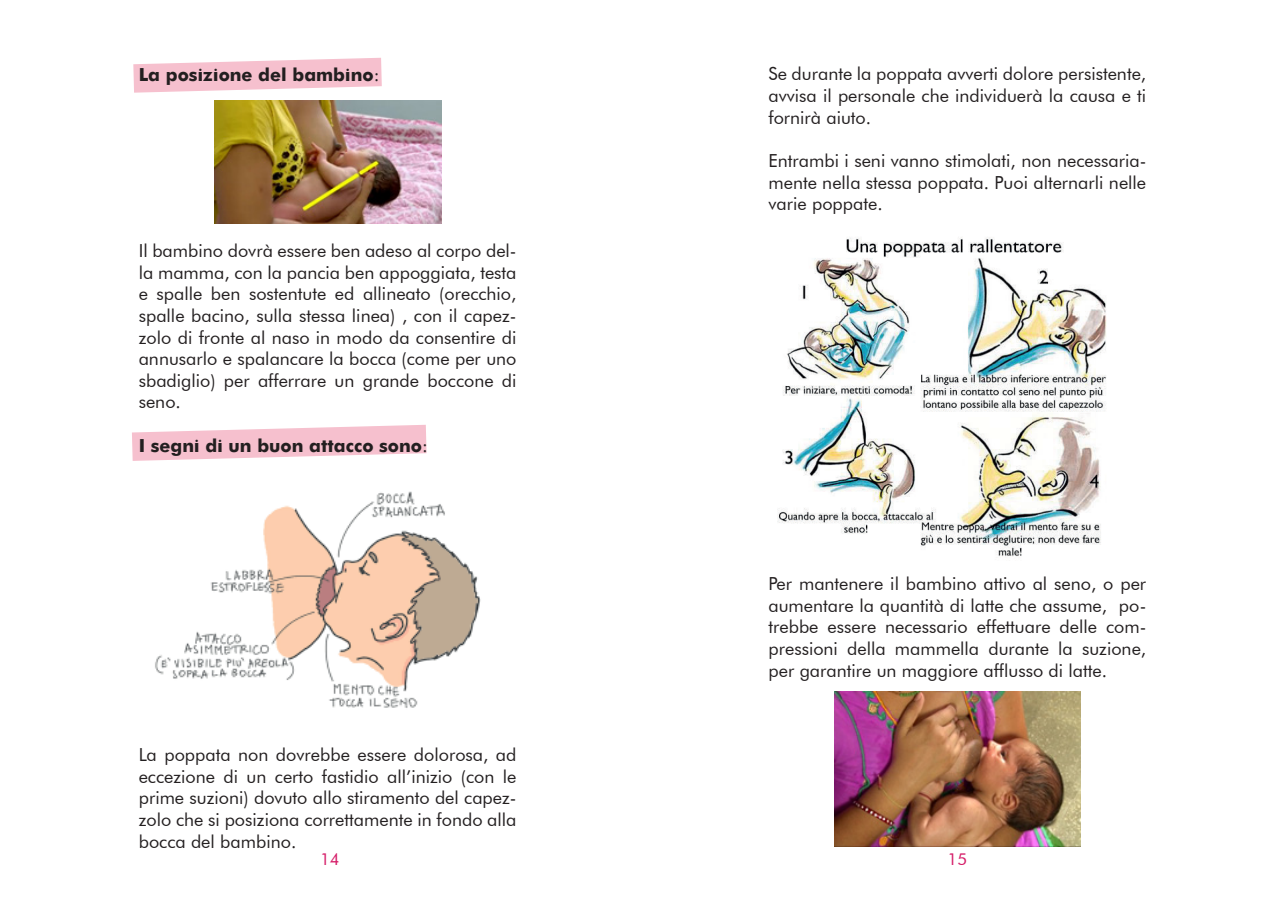
<style>
.page{position:relative;width:1285px;height:919px;background:#fff}
.page>*{position:absolute;margin:0;border:0;box-sizing:border-box;transform-origin:0 0}
.t1{font:18px/21.6px "Futura BT";color:#231f20;text-align:justify}
.t2{font:700 18px "Futura";color:#231f20}
.t3{font:16.5px "Futura BT";color:#d51d68}
.s1{font-family:"Futura BT";font-weight:400}
</style>
<div class="page">
<svg style="left:132px;top:424px;width:295px;height:37px"></svg>
<svg style="left:133px;top:57px;width:249px;height:36px"></svg>
<img style="left:214px;top:100px;width:227px;height:123px">
<img style="left:155px;top:491px;width:326px;height:217px">
<img style="left:777px;top:237px;width:330px;height:320px">
<img style="left:834px;top:691px;width:246px;height:155px">
<p class="t2" style="left:139px;top:61px;width:242px">La posizione del bambino<span class="s1">:</span></p>
<p class="t1" style="left:139px;top:240px;width:379px">Il bambino dovrà essere ben adeso al corpo del&shy;la mamma, con la pancia ben appoggiata, testa e spalle ben sostentute ed allineato (orecchio, spalle bacino, sulla stessa linea) , con il capez&shy;zolo di fronte al naso in modo da consentire di annusarlo e spalancare la bocca (come per uno sbadiglio) per afferrare un grande boccone di seno.</p>
<p class="t2" style="left:139px;top:432px;width:290px">I segni di un buon attacco sono<span class="s1">:</span></p>
<p class="t1" style="left:139px;top:743px;width:379px">La poppata non dovrebbe essere dolorosa, ad eccezione di un certo fastidio all’inizio (con le prime suzioni) dovuto allo stiramento del capez&shy;zolo che si posiziona correttamente in fondo alla bocca del bambino.</p>
<p class="t1" style="left:768px;top:63px;width:379px">Se durante la poppata avverti dolore persistente, avvisa il personale che individuerà la causa e ti fornirà aiuto.</p>
<p class="t1" style="left:768px;top:149px;width:379px">Entrambi i seni vanno stimolati, non necessaria&shy;mente nella stessa poppata. Puoi alternarli nelle varie poppate.</p>
<p class="t1" style="left:768px;top:572px;width:379px">Per mantenere il bambino attivo al seno, o per aumentare la quantità di latte che assume, po&shy;trebbe essere necessario effettuare delle com&shy;pressioni della mammella durante la suzione, per garantire un maggiore afflusso di latte.</p>
<p class="t3" style="left:320px;top:848px;width:21px">14</p>
<p class="t3" style="left:947px;top:848px;width:21px">15</p>
</div>
